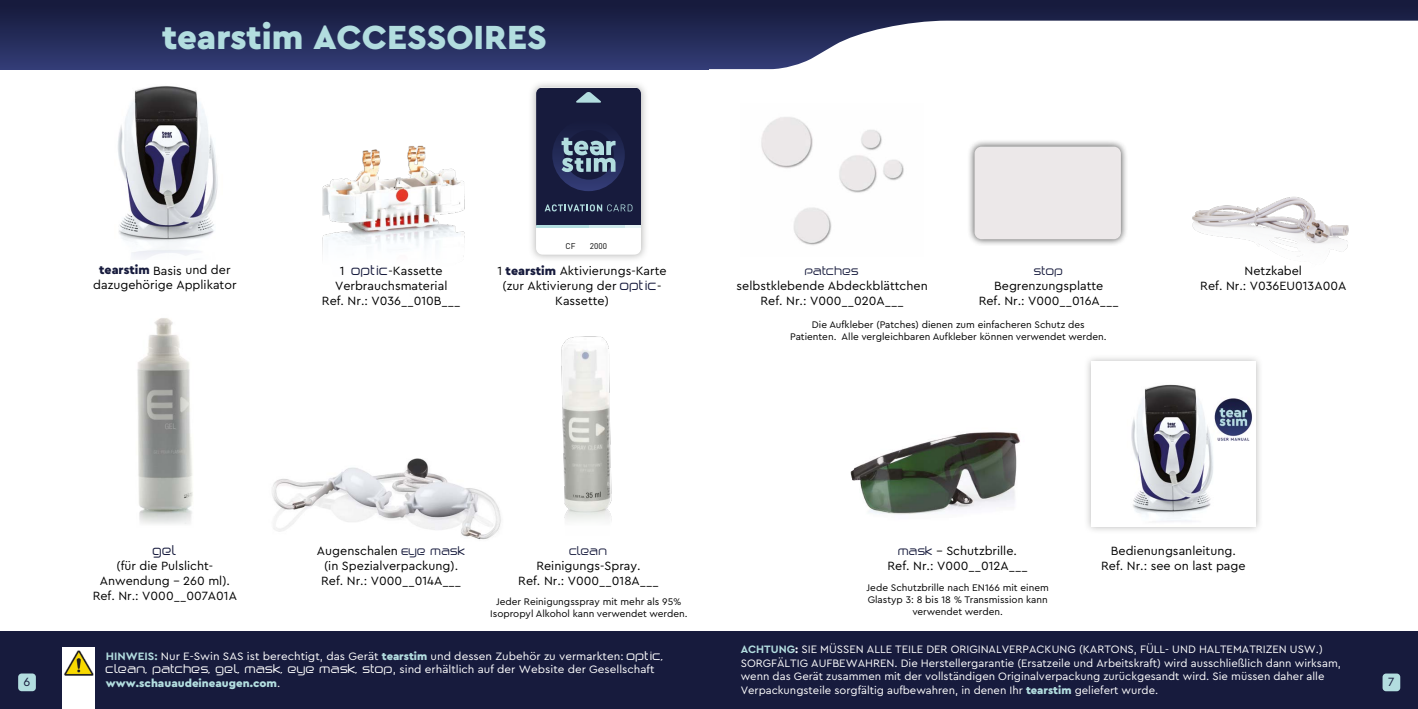
<style>
.page{position:relative;width:1418px;height:709px;background:#fff}
.page>*{position:absolute;margin:0;border:0;box-sizing:border-box;transform-origin:0 0}
.t1{font:900 35px "Cera Pro";color:#b2dddf}
.t2{font:12.5px/15px "Cera Pro";color:#000;text-align:center}
.t3{font:12.5px "Birdman";color:#171b3d}
.t4{font:12.5px "Cera Pro";color:#171b3d}
.t5{font:11.25px/13.5px "Cera Pro";color:#fff}
.t6{font:11.25px "Birdman";color:#171b3d}
.t7{font:10px/12px "Cera Pro";color:#000;text-align:center}
.t8{font:8.25px "DIN";color:#000}
.s1{font-weight:900;color:#171b3d}
.s2{font-family:"Birdman";color:#171b3d}
.s3{font-family:"Birdman";font-size:11.25px;color:#171b3d}
.s4{font-weight:700;color:#b2dddf}
.s5{font-weight:700}
.s6{font-weight:900;color:#b2dddf}
.s7{font-family:"Birdman"}
</style>
<div class="page">
<div style="left:0;top:631px;width:709px;height:78px;background:#171b3d"></div>
<div style="left:709px;top:631px;width:708px;height:78px;background:#171b3d"></div>
<div style="left:1382px;top:673px;width:18px;height:18px;background:#b2dddf;border-radius:4px"></div>
<div style="left:18px;top:673px;width:18px;height:18px;background:#b2dddf;border-radius:4px"></div>
<img style="left:322px;top:145px;width:143px;height:112px">
<img style="left:118px;top:86px;width:100px;height:172px">
<div style="left:528px;top:80px;width:121px;height:182px;background:#9d9d9c;opacity:.75"></div>
<svg style="left:536px;top:88px;width:105px;height:166px"></svg>
<img style="left:272px;top:458px;width:229px;height:82px">
<img style="left:561px;top:336px;width:51px;height:185px">
<img style="left:137px;top:318px;width:56px;height:206px">
<div style="left:0;top:0;width:709px;height:69px;background:linear-gradient(to bottom,#141838,#323c75)"></div>
<div style="left:62px;top:648px;width:33px;height:61px;background:#fff"></div>
<img style="left:64px;top:650px;width:30px;height:26px">
<img style="left:850px;top:432px;width:170px;height:83px">
<div style="left:1083px;top:354px;width:180px;height:180px;background:#9d9d9c;opacity:.75"></div>
<img style="left:1091px;top:362px;width:164px;height:164px">
<img style="left:761px;top:117px;width:143px;height:128px">
<img style="left:1192px;top:196px;width:157px;height:61px">
<div style="left:967px;top:139px;width:161px;height:108px;background:#000;opacity:.75"></div>
<div style="left:974px;top:147px;width:146px;height:92px;background:#ece8e9"></div>
<svg style="left:709px;top:0;width:708px;height:69px"></svg>
<h1 class="t1" style="left:162px;top:14px;width:386px">tearstim ACCESSOIRES</h1>
<p class="t2" style="left:93px;top:262px;width:145px"><span class="s1">tearstim</span> Basis und der dazugehörige Applikator</p>
<p class="t2" style="left:322px;top:263px;width:140px">1 <span class="s2">OPTIC</span>-Kassette<br>Verbrauchsmaterial<br>Ref. Nr.: V036__010B___</p>
<p class="t8" style="left:565px;top:241px;width:11px">CF</p>
<p class="t8" style="left:590px;top:241px;width:19px">2000</p>
<p class="t2" style="left:497px;top:263px;width:171px">1 <span class="s1">tearstim</span> Aktivierungs-Karte (zur Aktivierung der <span class="s2">OPTIC</span>-<br>Kassette)</p>
<p class="t6" style="left:805px;top:266px;width:55px">PATCHES</p>
<p class="t2" style="left:736px;top:278px;width:193px">selbstklebende Abdeckblättchen<br>Ref. Nr.: V000__020A___</p>
<p class="t6" style="left:1034px;top:266px;width:31px">STOP</p>
<p class="t2" style="left:978px;top:278px;width:142px">Begrenzungsplatte<br>Ref. Nr.: V000__016A___</p>
<p class="t7" style="left:790px;top:318px;width:318px">Die Aufkleber (Patches) dienen zum einfacheren Schutz des<br>Patienten. Alle vergleichbaren Aufkleber können verwendet werden.</p>
<p class="t2" style="left:1200px;top:263px;width:147px">Netzkabel<br>Ref. Nr.: V036EU013A00A</p>
<p class="t3" style="left:153px;top:545px;width:26px">GEL</p>
<p class="t2" style="left:93px;top:558px;width:146px">(für die Pulslicht-<br>Anwendung – 260 ml).<br>Ref. Nr.: V000__007A01A</p>
<p class="t2" style="left:317px;top:543px;width:150px">Augenschalen <span class="s3">EYE MASK </span>(in Spezialverpackung).<br>Ref. Nr.: V000__014A___</p>
<p class="t6" style="left:569px;top:546px;width:39px">CLEAN</p>
<p class="t2" style="left:518px;top:558px;width:142px">Reinigungs-Spray.<br>Ref. Nr.: V000__018A___</p>
<p class="t7" style="left:490px;top:595px;width:199px">Jeder Reinigungsspray mit mehr als 95%<br>Isopropyl Alkohol kann verwendet werden.</p>
<p class="t2" style="left:887px;top:543px;width:142px"><span class="s3">MASK</span> - Schutzbrille.<br>Ref. Nr.: V000__012A___</p>
<p class="t2" style="left:1101px;top:543px;width:146px">Bedienungsanleitung.<br>Ref. Nr.: see on last page</p>
<p class="t7" style="left:866px;top:581px;width:184px">Jede Schutzbrille nach EN166 mit einem<br>Glastyp 3: 8 bis 18 % Transmission kann verwendet werden.</p>
<p class="t5" style="left:740px;top:642px;width:601px"><span class="s4">ACHTUNG</span><span class="s5">:</span> SIE MÜSSEN ALLE TEILE DER ORIGINALVERPACKUNG (KARTONS, FÜLL- UND HALTEMATRIZEN USW.)<br>SORGFÄLTIG AUFBEWAHREN. Die Herstellergarantie (Ersatzeile und Arbeitskraft) wird ausschließlich dann wirksam, wenn das Gerät zusammen mit der vollständigen Originalverpackung zurückgesandt wird. Sie müssen daher alle Verpackungsteile sorgfältig aufbewahren, in denen Ihr <span class="s6">tearstim</span> geliefert wurde.</p>
<p class="t5" style="left:106px;top:648px;width:559px"><span class="s4">HINWEIS:</span> Nur E-Swin SAS ist berechtigt, das Gerät <span class="s6">tearstim</span> und dessen Zubehör zu vermarkten: <span class="s7">OPTIC,<br>CLEAN, PATCHES, GEL, MASK, EYE MASK, STOP</span>, sind erhältlich auf der Website der Gesellschaft <span class="s6">www.schauaudeineaugen.com</span>.</p>
<p class="t4" style="left:23px;top:673px;width:8px">6</p>
<p class="t4" style="left:1388px;top:673px;width:8px">7</p>
</div>
